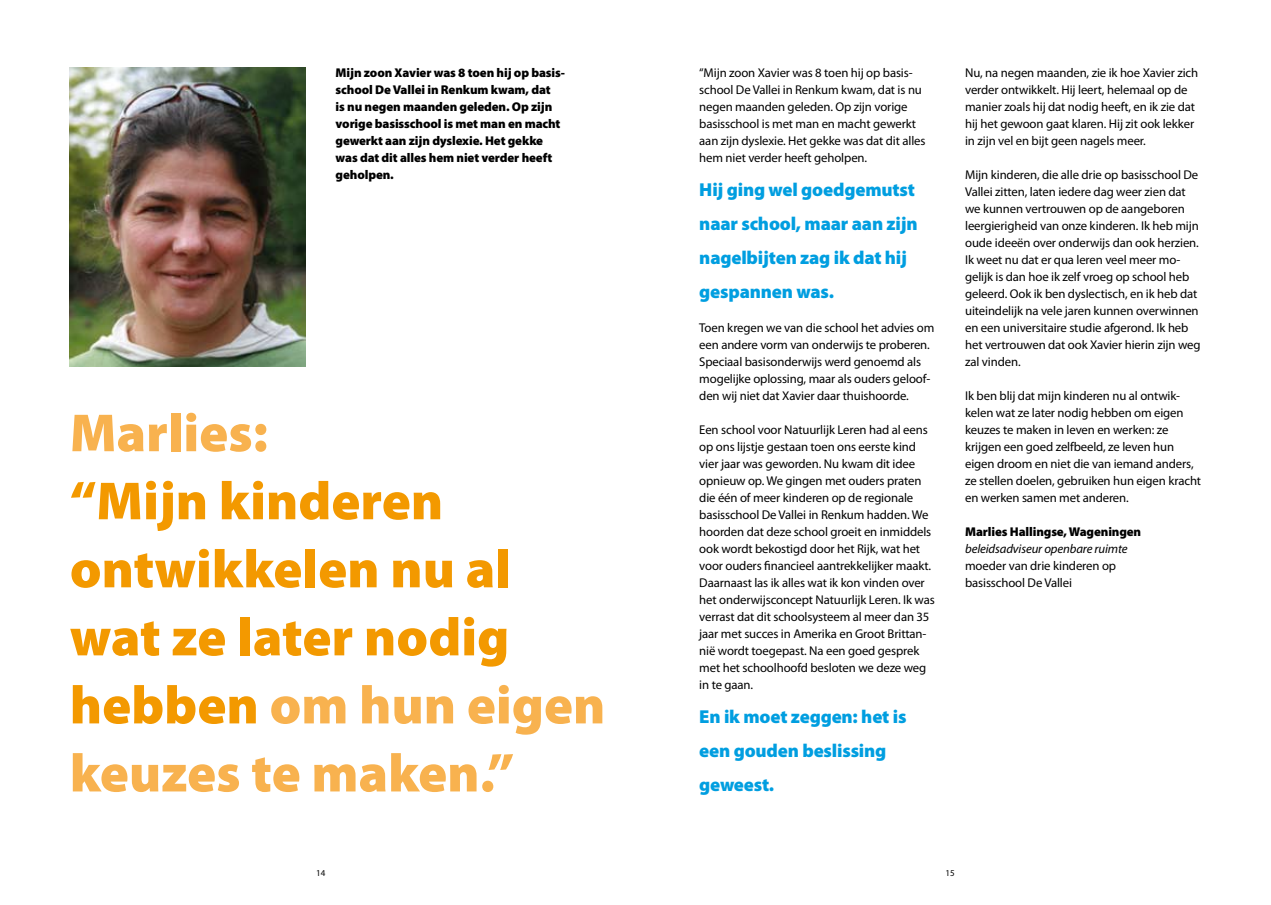
<style>
.page{position:relative;width:1271px;height:905px;background:#fff}
.page>*{position:absolute;margin:0;border:0;box-sizing:border-box;transform-origin:0 0}
.t1{font:900 54px/68.1px "Myriad Pro";color:#f39900}
.t2{font:900 54px "Myriad Pro";color:#f8b24f}
.t3{font:900 18.75px/34px "Myriad Pro";letter-spacing:-.01em;color:#009ee0}
.t4{font:12.75px/17px "Myriad Pro";letter-spacing:-.01em;color:#000}
.t5{font:900 12.75px/17px "Myriad Pro";letter-spacing:-.01em;color:#000}
.t6{font:italic 12.75px "Myriad Pro";letter-spacing:-.01em;color:#000}
.t7{font:9px "Myriad Pro";color:#000}
.s1{color:#f8b24f}
</style>
<div class="page">
<img style="left:70px;top:68px;width:235px;height:298px">
<p class="t5" style="left:336px;top:64px;width:231px">Mijn zoon Xavier was 8 toen hij op basis&shy;school De Vallei in Renkum kwam, dat<br>is nu negen maanden geleden. Op zijn vorige basisschool is met man en macht gewerkt aan zijn dyslexie. Het gekke was dat dit alles hem niet verder heeft geholpen.</p>
<h1 class="t2" style="left:70px;top:397px;width:200px">Marlies:</h1>
<h1 class="t1" style="left:70px;top:465px;width:537px">“Mijn kinderen ontwikkelen nu al wat ze later nodig hebben <span class="s1">om hun eigen keuzes te maken.”</span></h1>
<p class="t4" style="left:699px;top:64px;width:228px">“Mijn zoon Xavier was 8 toen hij op basis&shy;school De Vallei in Renkum kwam, dat is nu negen maanden geleden. Op zijn vorige basisschool is met man en macht gewerkt aan zijn dyslexie. Het gekke was dat dit alles hem niet verder heeft geholpen.</p>
<h2 class="t3" style="left:699px;top:172px;width:220px">Hij ging wel goedgemutst naar school, maar aan zijn nagelbijten zag ik dat hij gespannen was.</h2>
<p class="t4" style="left:699px;top:319px;width:236px">Toen kregen we van die school het advies om een andere vorm van onderwijs te proberen.<br>Speciaal basisonderwijs werd genoemd als mogelijke oplossing, maar als ouders geloof&shy;den wij niet dat Xavier daar thuishoorde.</p>
<p class="t4" style="left:699px;top:421px;width:237px">Een school voor Natuurlijk Leren had al eens op ons lijstje gestaan toen ons eerste kind vier jaar was geworden. Nu kwam dit idee opnieuw op. We gingen met ouders praten die één of meer kinderen op de regionale basisschool De Vallei in Renkum hadden. We hoorden dat deze school groeit en inmiddels ook wordt bekostigd door het Rijk, wat het voor ouders financieel aantrekkelijker maakt.<br>Daarnaast las ik alles wat ik kon vinden over het onderwijsconcept Natuurlijk Leren. Ik was verrast dat dit schoolsysteem al meer dan 35 jaar met succes in Amerika en Groot Brittan&shy;nië wordt toegepast. Na een goed gesprek met het schoolhoofd besloten we deze weg in te gaan.</p>
<h2 class="t3" style="left:699px;top:699px;width:209px">En ik moet zeggen: het is een gouden beslissing geweest.</h2>
<p class="t4" style="left:965px;top:64px;width:235px">Nu, na negen maanden, zie ik hoe Xavier zich verder ontwikkelt. Hij leert, helemaal op de manier zoals hij dat nodig heeft, en ik zie dat hij het gewoon gaat klaren. Hij zit ook lekker in zijn vel en bijt geen nagels meer.</p>
<p class="t4" style="left:965px;top:166px;width:237px">Mijn kinderen, die alle drie op basisschool De Vallei zitten, laten iedere dag weer zien dat we kunnen vertrouwen op de aangeboren leergierigheid van onze kinderen. Ik heb mijn oude ideeën over onderwijs dan ook herzien.<br>Ik weet nu dat er qua leren veel meer mo&shy;gelijk is dan hoe ik zelf vroeg op school heb geleerd. Ook ik ben dyslectisch, en ik heb dat uiteindelijk na vele jaren kunnen overwinnen en een universitaire studie afgerond. Ik heb het vertrouwen dat ook Xavier hierin zijn weg zal vinden.</p>
<p class="t4" style="left:965px;top:387px;width:237px">Ik ben blij dat mijn kinderen nu al ontwik&shy;kelen wat ze later nodig hebben om eigen keuzes te maken in leven en werken: ze krijgen een goed zelfbeeld, ze leven hun eigen droom en niet die van iemand anders, ze stellen doelen, gebruiken hun eigen kracht en werken samen met anderen.</p>
<p class="t5" style="left:965px;top:523px;width:178px">Marlies Hallingse, Wageningen</p>
<p class="t6" style="left:965px;top:541px;width:164px">beleidsadviseur openbare ruimte</p>
<p class="t4" style="left:965px;top:557px;width:152px">moeder van drie kinderen op basisschool De Vallei</p>
<p class="t7" style="left:316px;top:868px;width:11px">14</p>
<p class="t7" style="left:945px;top:868px;width:11px">15</p>
</div>
